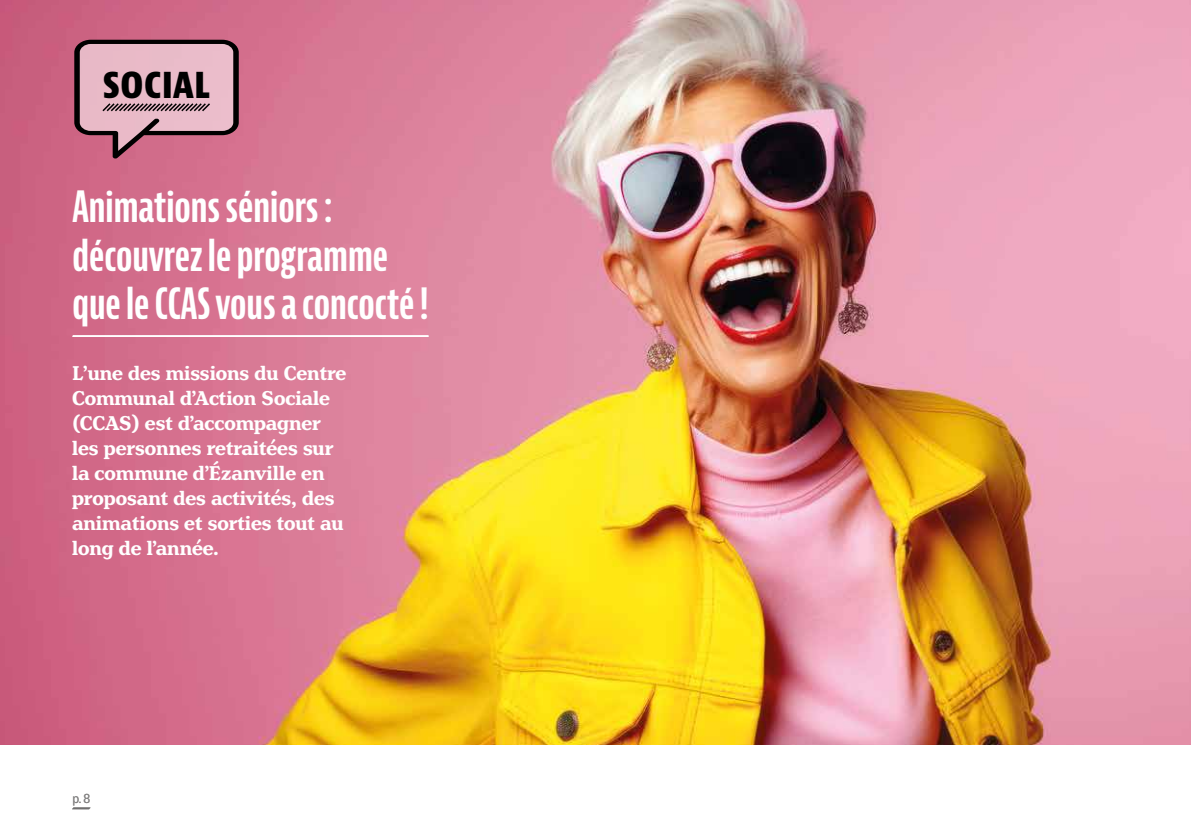
<style>
.page{position:relative;width:1191px;height:840px;background:#fff}
.page>*{position:absolute;margin:0;border:0;box-sizing:border-box;transform-origin:0 0}
.t1{font:700 extra-condensed 42px/48px "Bernina Sans";color:#fff}
.t2{font:700 condensed 38px "Bernina Sans";color:#000}
.t3{font:700 21px/25px "Henriette";color:#fff}
.t4{font:14px "Omnes Narrow";color:#706f6f}
</style>
<div class="page">
<img style="left:0;top:0;width:1191px;height:744px">
<svg style="left:72px;top:807px;width:19px;height:2px"></svg>
<svg style="left:74px;top:40px;width:165px;height:118px;background:#c2909f"></svg>
<svg style="left:72px;top:335px;width:357px;height:1px"></svg>
<h2 class="t2" style="left:102px;top:60px;width:109px">SOCIAL</h2>
<h1 class="t1" style="left:72px;top:184px;width:358px">Animations séniors : découvrez le programme que le CCAS vous a concocté !</h1>
<p class="t3" style="left:72px;top:361px;width:276px">L’une des missions du Centre<br>Communal d’Action Sociale (CCAS) est d’accompagner les personnes retraitées sur la commune d’Ézanville en proposant des activités, des animations et sorties tout au long de l’année.</p>
<p class="t4" style="left:72px;top:789px;width:19px">p. 8</p>
</div>
